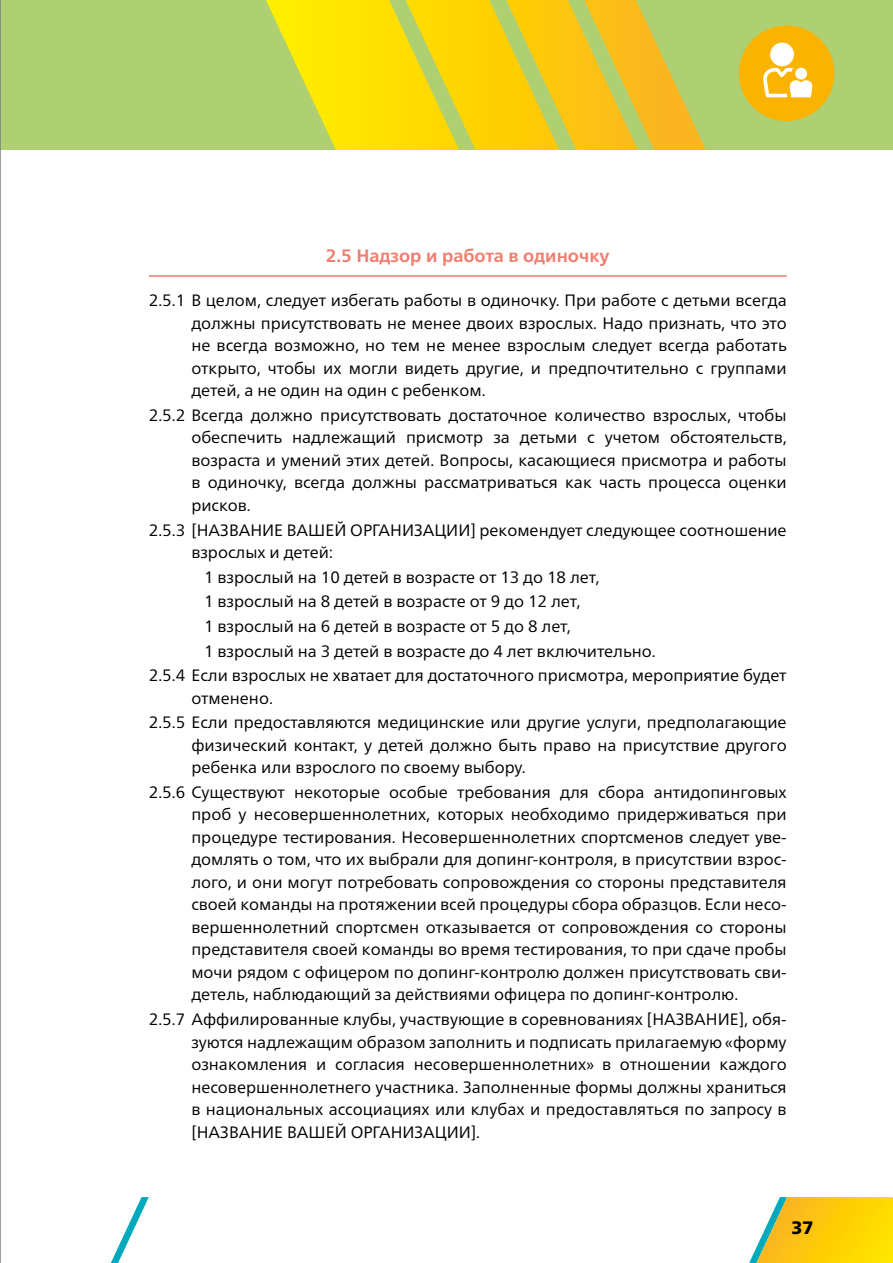
<style>
.page{position:relative;width:893px;height:1263px;background:#fff}
.page>*{position:absolute;margin:0;border:0;box-sizing:border-box;transform-origin:0 0}
.t1{font:700 18px "Frutiger Neue LTW1 G";color:#ef7e70}
.t2{font:900 18px "Frutiger Neue LTW1 G";color:#000}
.t3{font:16.5px/22.5px "Frutiger Neue LTW1 G";color:#000;text-align:justify}
</style>
<div class="page">
<svg style="left:111px;top:1197px;width:38px;height:66px"></svg>
<svg style="left:749px;top:1197px;width:144px;height:66px;background:#f1d02e"></svg>
<div style="left:0;top:0;width:893px;height:150px;background:#afcf73"></div>
<hr style="left:0;top:0;width:1px;height:1263px;background:#7c7f84">
<hr style="left:149px;top:275px;width:638px;height:2px;background:#ef7e70">
<svg style="left:266px;top:0;width:440px;height:150px"></svg>
<svg style="left:739px;top:26px;width:95px;height:95px"></svg>
<p class="t1" style="left:326px;top:245px;width:285px">2.5 Надзор и работа в одиночку</p>
<p class="t3" style="left:191px;top:289px;width:597px;text-indent:-43px">2.5.1 В целом, следует избегать работы в одиночку. При работе с детьми всегда должны присутствовать не менее двоих взрослых. Надо признать, что это не всегда возможно, но тем не менее взрослым следует всегда работать открыто, чтобы их могли видеть другие, и предпочтительно с группами детей, а не один на один с ребенком.</p>
<p class="t3" style="left:191px;top:404px;width:597px;text-indent:-43px">2.5.2 Всегда должно присутствовать достаточное количество взрослых, чтобы обеспечить надлежащий присмотр за детьми с учетом обстоятельств, возраста и умений этих детей. Вопросы, касающиеся присмотра и работы в одиночку, всегда должны рассматриваться как часть процесса оценки рисков.</p>
<p class="t3" style="left:191px;top:518px;width:597px;text-indent:-43px">2.5.3 [НАЗВАНИЕ ВАШЕЙ ОРГАНИЗАЦИИ] рекомендует следующее соотношение взрослых и детей:</p>
<p class="t3" style="left:204px;top:565px;width:397px">1 взрослый на 10 детей в возрасте от 13 до 18 лет,</p>
<p class="t3" style="left:204px;top:590px;width:378px">1 взрослый на 8 детей в возрасте от 9 до 12 лет,</p>
<p class="t3" style="left:204px;top:615px;width:368px">1 взрослый на 6 детей в возрасте от 5 до 8 лет,</p>
<p class="t3" style="left:204px;top:639px;width:453px">1 взрослый на 3 детей в возрасте до 4 лет включительно.</p>
<p class="t3" style="left:149px;top:664px;width:639px">2.5.4 Если взрослых не хватает для достаточного присмотра, мероприятие будет</p>
<p class="t3" style="left:149px;top:685px;width:639px;line-height:24.6px;text-indent:43px">отменено.<br>2.5.5 Если предоставляются медицинские или другие услуги, предполагающие</p>
<p class="t3" style="left:191px;top:734px;width:597px">физический контакт, у детей должно быть право на присутствие другого ребенка или взрослого по своему выбору.</p>
<p class="t3" style="left:191px;top:781px;width:597px;text-indent:-43px">2.5.6 Существуют некоторые особые требования для сбора антидопинговых проб у несовершеннолетних, которых необходимо придерживаться при процедуре тестирования. Несовершеннолетних спортсменов следует уве&shy;домлять о том, что их выбрали для допинг-контроля, в присутствии взрос&shy;лого, и они могут потребовать сопровождения со стороны представителя своей команды на протяжении всей процедуры сбора образцов. Если несо&shy;вершеннолетний спортсмен отказывается от сопровождения со стороны представителя своей команды во время тестирования, то при сдаче пробы мочи рядом с офицером по допинг-контролю должен присутствовать сви&shy;детель, наблюдающий за действиями офицера по допинг-контролю.</p>
<p class="t3" style="left:191px;top:1008px;width:597px;text-indent:-43px">2.5.7 Аффилированные клубы, участвующие в соревнованиях [НАЗВАНИЕ], обя&shy;зуются надлежащим образом заполнить и подписать прилагаемую «форму ознакомления и согласия несовершеннолетних» в отношении каждого несовершеннолетнего участника. Заполненные формы должны храниться в национальных ассоциациях или клубах и предоставляться по запросу в [НАЗВАНИЕ ВАШЕЙ ОРГАНИЗАЦИИ].</p>
<p class="t2" style="left:791px;top:1216px;width:24px">37</p>
</div>
